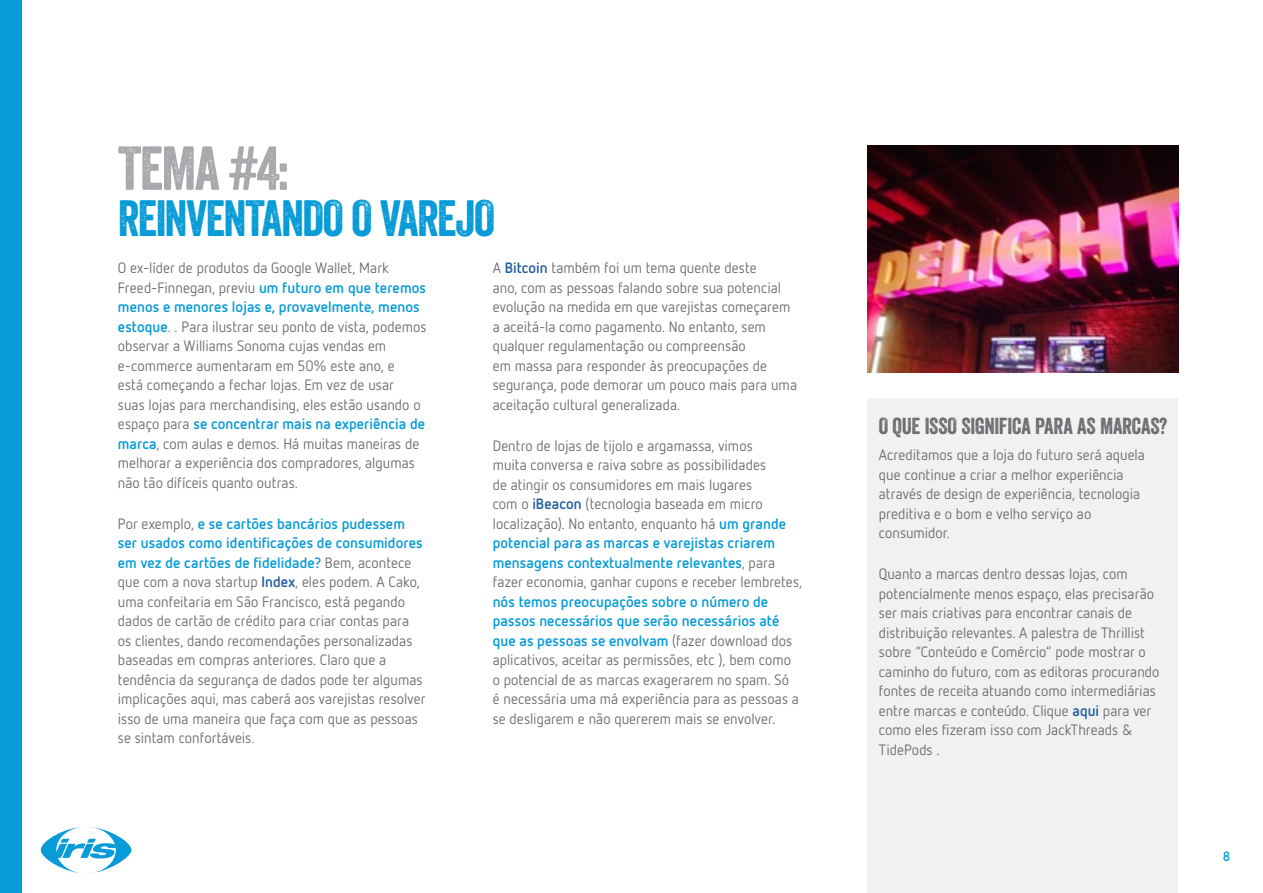
<style>
.page{position:relative;width:1263px;height:893px;background:#fff}
.page>*{position:absolute;margin:0;border:0;box-sizing:border-box;transform-origin:0 0}
.t1{font:60px "Iris Veneer Two";color:#a7a9ac}
.t2{font:49.5px "Iris Veneer Two";letter-spacing:-.035em;color:#079bd7}
.t3{font:22.5px "Iris Veneer Two";color:#6d6e71}
.t4{font:15px/19.5px "Netto";letter-spacing:.005em;color:#6d6e71}
.t5{font:700 13.5px "Netto";color:#079bd7}
.s1{font-weight:700;color:#079bd7}
.s2{font-weight:700;color:#215e9e}
</style>
<div class="page">
<div style="left:0;top:0;width:22px;height:893px;background:#079bd7"></div>
<svg style="left:41px;top:827px;width:90px;height:46px"></svg>
<div style="left:867px;top:398px;width:311px;height:495px;background:#f1f1f2"></div>
<img style="left:867px;top:145px;width:311px;height:227px">
<h1 class="t1" style="left:118px;top:132px;width:173px">TEMA #4:</h1>
<h2 class="t2" style="left:118px;top:188px;width:379px">REINVENTANDO O VAREJO</h2>
<p class="t4" style="left:118px;top:258px;width:310px">O ex-líder de produtos da Google Wallet, Mark Freed-Finnegan, previu <span class="s1">um futuro em que teremos menos e menores lojas e, provavelmente, menos estoque</span>. . Para ilustrar seu ponto de vista, podemos observar a Williams Sonoma cujas vendas em e-commerce aumentaram em 50% este ano, e<br>está começando a fechar lojas. Em vez de usar<br>suas lojas para merchandising, eles estão usando o espaço para <span class="s1">se concentrar mais na experiência de marca</span>, com aulas e demos. Há muitas maneiras de melhorar a experiência dos compradores, algumas não tão difíceis quanto outras.</p>
<p class="t4" style="left:118px;top:513px;width:309px">Por exemplo, <span class="s1">e se cartões bancários pudessem ser usados como identificações de consumidores em vez de cartões de fidelidade?</span> Bem, acontece que com a nova startup <span class="s2">Index</span>, eles podem. A Cako, uma confeitaria em São Francisco, está pegando dados de cartão de crédito para criar contas para os clientes, dando recomendações personalizadas baseadas em compras anteriores. Claro que a tendência da segurança de dados pode ter algumas implicações aqui, mas caberá aos varejistas resolver isso de uma maneira que faça com que as pessoas se sintam confortáveis.</p>
<p class="t4" style="left:493px;top:258px;width:306px">A <span class="s2">Bitcoin</span> também foi um tema quente deste<br>ano, com as pessoas falando sobre sua potencial evolução na medida em que varejistas começarem a aceitá-la como pagamento. No entanto, sem qualquer regulamentação ou compreensão<br>em massa para responder às preocupações de segurança, pode demorar um pouco mais para uma aceitação cultural generalizada.</p>
<p class="t4" style="left:493px;top:435px;width:311px">Dentro de lojas de tijolo e argamassa, vimos<br>muita conversa e raiva sobre as possibilidades<br>de atingir os consumidores em mais lugares<br>com o <span class="s2">iBeacon</span> (tecnologia baseada em micro localização). No entanto, enquanto há <span class="s1">um grande potencial para as marcas e varejistas criarem mensagens contextualmente relevantes</span>, para fazer economia, ganhar cupons e receber lembretes,</p>
<p class="t4" style="left:493px;top:591px;width:308px"><span class="s1">nós temos preocupações sobre o número de passos necessários que serão necessários até que as pessoas se envolvam</span> (fazer download dos aplicativos, aceitar as permissões, etc ), bem como o potencial de as marcas exagerarem no spam. Só é necessária uma má experiência para as pessoas a se desligarem e não quererem mais se envolver.</p>
<h3 class="t3" style="left:879px;top:412px;width:100px">O QUE ISSO SIGNIFICA</h3>
<h3 class="t3" style="left:1035px;top:412px;width:11px">PARA</h3>
<h3 class="t3" style="left:1077px;top:412px;width:34px">AS MARCA</h3>
<h3 class="t3" style="left:1150px;top:412px;width:18px">S?</h3>
<p class="t4" style="left:879px;top:445px;width:268px">Acreditamos que a loja do futuro será aquela que continue a criar a melhor experiência através de design de experiência, tecnologia preditiva e o bom e velho serviço ao consumidor.</p>
<p class="t4" style="left:879px;top:564px;width:282px">Quanto a marcas dentro dessas lojas, com potencialmente menos espaço, elas precisarão ser mais criativas para encontrar canais de distribuição relevantes. A palestra de Thrillist sobre “Conteúdo e Comércio” pode mostrar o caminho do futuro, com as editoras procurando fontes de receita atuando como intermediárias entre marcas e conteúdo. Clique <span class="s2">aqui</span> para ver como eles fizeram isso com JackThreads &amp; TidePods .</p>
<p class="t5" style="left:1223px;top:848px;width:9px">8</p>
</div>
